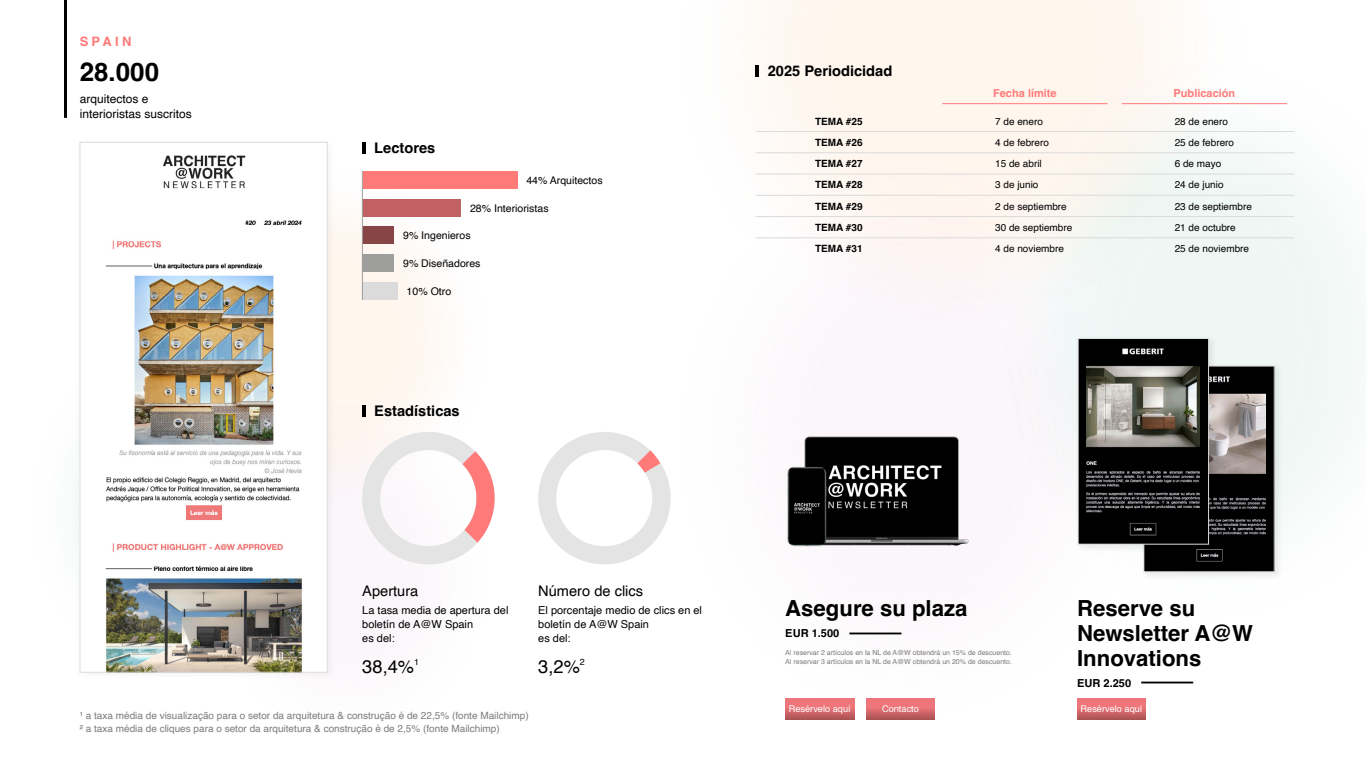
<style>
.page{position:relative;width:1366px;height:768px;background:#fff}
.page>*{position:absolute;margin:0;border:0;box-sizing:border-box;transform-origin:0 0}
.t1{font:700 26px "Helvetica";color:#000}
.t2{font:700 22.2px/25.3px "Helvetica";color:#000}
.t3{font:18.3px "Helvetica";color:#000}
.t4{font:700 14.6px "Helvetica";color:#000}
.t5{font:14.6px "Helvetica";color:#000}
.t6{font:700 13px "Helvetica";letter-spacing:.25em;color:#ff7a79}
.t7{font:12px/15px "Helvetica";color:#000}
.t8{font:700 11.1px "Helvetica";color:#000}
.t9{font:11px/14px "Helvetica";color:#000}
.t10{font:700 11px "Helvetica";color:#ff7a79}
.t11{font:10.6px "Helvetica";color:#000}
.t12{font:10px/13px "Helvetica";color:#7d7c7c}
.t13{font:10px "Helvetica";color:#000}
.t14{font:700 10px "Helvetica";color:#000}
.t15{font:9.2px "Helvetica";color:#fff}
.t16{font:7px/9px "Helvetica";color:#7d7c7c}
</style>
<div class="page">
<img style="left:755px;top:0;width:603px;height:720px">
<img style="left:337px;top:153px;width:124px;height:345px">
<div style="left:1140px;top:362px;width:144px;height:219px;background:#000;opacity:.07"></div>
<div style="left:1144px;top:366px;width:130px;height:206px;background:#000001"></div>
<img style="left:1196px;top:376px;width:69px;height:186px">
<div style="left:1143px;top:366px;width:132px;height:206px;border:1px solid #dbdbdb"></div>
<div style="left:1074px;top:335px;width:144px;height:219px;background:#000;opacity:.07"></div>
<div style="left:1078px;top:338px;width:131px;height:206px;background:#000001"></div>
<img style="left:1086px;top:348px;width:114px;height:188px">
<div style="left:1078px;top:338px;width:131px;height:207px;border:1px solid #dbdbdb"></div>
<img style="left:770px;top:424px;width:205px;height:139px">
<div style="left:74px;top:136px;width:263px;height:546px;background:#000;opacity:.05"></div>
<img style="left:82px;top:154px;width:244px;height:517px">
<div style="left:80px;top:142px;width:248px;height:531px;border:1px solid #dbdbdb"></div>
<svg style="left:785px;top:699px;width:69px;height:21px"></svg>
<svg style="left:1077px;top:699px;width:69px;height:21px"></svg>
<svg style="left:866px;top:699px;width:69px;height:21px"></svg>
<hr style="left:849px;top:633px;width:52px;height:1px;background:#000">
<hr style="left:1141px;top:682px;width:52px;height:1px;background:#000">
<hr style="left:64px;top:0;width:3px;height:118px;background:#000">
<div style="left:363px;top:171px;width:155px;height:18px;background:#ff7a79"></div>
<div style="left:363px;top:199px;width:98px;height:17px;background:#c16164"></div>
<div style="left:363px;top:227px;width:31px;height:17px;background:#884546"></div>
<div style="left:363px;top:254px;width:31px;height:18px;background:#9e9e9d"></div>
<div style="left:363px;top:282px;width:35px;height:18px;background:#dbdbdb"></div>
<hr style="left:362px;top:171px;width:1px;height:129px;background:#9e9e9d">
<hr style="left:362px;top:142px;width:4px;height:11px;background:#000">
<svg style="left:756px;top:65px;width:3px;height:11px"></svg>
<svg style="left:356px;top:425px;width:139px;height:140px"></svg>
<svg style="left:538px;top:432px;width:133px;height:132px"></svg>
<hr style="left:362px;top:405px;width:4px;height:12px;background:#000">
<hr style="left:756px;top:131px;width:179px;height:1px;background:#dbdbdb">
<hr style="left:756px;top:153px;width:179px;height:1px;background:#dbdbdb">
<hr style="left:756px;top:174px;width:179px;height:1px;background:#dbdbdb">
<hr style="left:756px;top:195px;width:179px;height:1px;background:#dbdbdb">
<hr style="left:756px;top:216px;width:179px;height:1px;background:#dbdbdb">
<hr style="left:756px;top:238px;width:179px;height:1px;background:#dbdbdb">
<hr style="left:935px;top:131px;width:180px;height:1px;background:#dbdbdb">
<hr style="left:935px;top:153px;width:180px;height:1px;background:#dbdbdb">
<hr style="left:935px;top:174px;width:180px;height:1px;background:#dbdbdb">
<hr style="left:935px;top:195px;width:180px;height:1px;background:#dbdbdb">
<hr style="left:935px;top:216px;width:180px;height:1px;background:#dbdbdb">
<hr style="left:935px;top:238px;width:180px;height:1px;background:#dbdbdb">
<hr style="left:1115px;top:131px;width:179px;height:1px;background:#dbdbdb">
<hr style="left:1115px;top:153px;width:179px;height:1px;background:#dbdbdb">
<hr style="left:1115px;top:174px;width:179px;height:1px;background:#dbdbdb">
<hr style="left:1115px;top:195px;width:179px;height:1px;background:#dbdbdb">
<hr style="left:1115px;top:216px;width:179px;height:1px;background:#dbdbdb">
<hr style="left:1115px;top:238px;width:179px;height:1px;background:#dbdbdb">
<hr style="left:942px;top:103px;width:166px;height:1px;background:#ff7a79">
<hr style="left:1122px;top:103px;width:165px;height:1px;background:#ff7a79">
<h3 class="t6" style="left:80px;top:33px;width:53px">SPAIN</h3>
<h1 class="t1" style="left:80px;top:56px;width:81px">28.000</h1>
<p class="t7" style="left:80px;top:92px;width:114px">arquitectos e interioristas suscritos</p>
<h3 class="t4" style="left:374px;top:139px;width:63px">Lectores</h3>
<p class="t11" style="left:526px;top:172px;width:78px">44% Arquitectos</p>
<p class="t11" style="left:470px;top:200px;width:80px">28% Interioristas</p>
<p class="t11" style="left:403px;top:227px;width:69px">9% Ingenieros</p>
<p class="t11" style="left:403px;top:255px;width:79px">9% Diseñadores</p>
<p class="t11" style="left:407px;top:283px;width:46px">10% Otro</p>
<h3 class="t4" style="left:374px;top:402px;width:87px">Estadísticas</h3>
<h3 class="t4" style="left:768px;top:62px;width:126px">2025 Periodicidad</h3>
<p class="t10" style="left:993px;top:87px;width:65px">Fecha límite</p>
<p class="t10" style="left:1174px;top:87px;width:63px">Publicación</p>
<p class="t14" style="left:815px;top:115px;width:49px">TEMA #25</p>
<p class="t13" style="left:995px;top:113px;width:49px">7 de enero</p>
<p class="t13" style="left:1175px;top:113px;width:55px">28 de enero</p>
<p class="t14" style="left:815px;top:136px;width:49px">TEMA #26</p>
<p class="t13" style="left:995px;top:135px;width:55px">4 de febrero</p>
<p class="t13" style="left:1175px;top:135px;width:61px">25 de febrero</p>
<p class="t14" style="left:815px;top:158px;width:49px">TEMA #27</p>
<p class="t13" style="left:995px;top:156px;width:48px">15 de abril</p>
<p class="t13" style="left:1175px;top:156px;width:48px">6 de mayo</p>
<p class="t14" style="left:815px;top:179px;width:49px">TEMA #28</p>
<p class="t13" style="left:995px;top:177px;width:45px">3 de junio</p>
<p class="t13" style="left:1175px;top:177px;width:50px">24 de junio</p>
<p class="t14" style="left:815px;top:200px;width:49px">TEMA #29</p>
<p class="t13" style="left:995px;top:198px;width:73px">2 de septiembre</p>
<p class="t13" style="left:1175px;top:198px;width:79px">23 de septiembre</p>
<p class="t14" style="left:815px;top:221px;width:49px">TEMA #30</p>
<p class="t13" style="left:995px;top:220px;width:79px">30 de septiembre</p>
<p class="t13" style="left:1175px;top:220px;width:63px">21 de octubre</p>
<p class="t14" style="left:815px;top:243px;width:49px">TEMA #31</p>
<p class="t13" style="left:995px;top:241px;width:70px">4 de noviembre</p>
<p class="t13" style="left:1175px;top:241px;width:76px">25 de noviembre</p>
<h3 class="t5" style="left:362px;top:580px;width:58px">Apertura</h3>
<p class="t9" style="left:362px;top:604px;width:148px">La tasa media de apertura del boletín de A@W Spain<br>es del:</p>
<h3 class="t3" style="left:362px;top:652px;width:58px">38,4%<sup>1</sup></h3>
<h3 class="t5" style="left:538px;top:580px;width:106px">Número de clics</h3>
<p class="t9" style="left:538px;top:604px;width:165px">El porcentaje medio de clics en el boletín de A@W Spain<br>es del:</p>
<h3 class="t3" style="left:538px;top:652px;width:48px">3,2%<sup>2</sup></h3>
<p class="t12" style="left:80px;top:709px;width:451px">¹ a taxa média de visualização para o setor da arquitetura &amp; construção é de 22,5% (fonte Mailchimp)<br>² a taxa média de cliques para o setor da arquitetura &amp; construção é de 2,5% (fonte Mailchimp)</p>
<h2 class="t2" style="left:785px;top:598px;width:184px">Asegure su plaza</h2>
<p class="t8" style="left:785px;top:627px;width:56px">EUR 1.500</p>
<p class="t16" style="left:785px;top:648px;width:228px">Al reservar 2 artículos en la NL de A@W obtendrá un 15% de descuento.<br>Al reservar 3 artículos en la NL de A@W obtendrá un 20% de descuento.</p>
<h2 class="t2" style="left:1077px;top:598px;width:177px">Reserve su<br>Newsletter A@W<br>Innovations</h2>
<p class="t8" style="left:1077px;top:676px;width:56px">EUR 2.250</p>
<p class="t15" style="left:882px;top:702px;width:38px">Contacto</p>
<p class="t15" style="left:789px;top:702px;width:63px">Resérvelo aquí</p>
<p class="t15" style="left:1081px;top:702px;width:63px">Resérvelo aquí</p>
</div>
